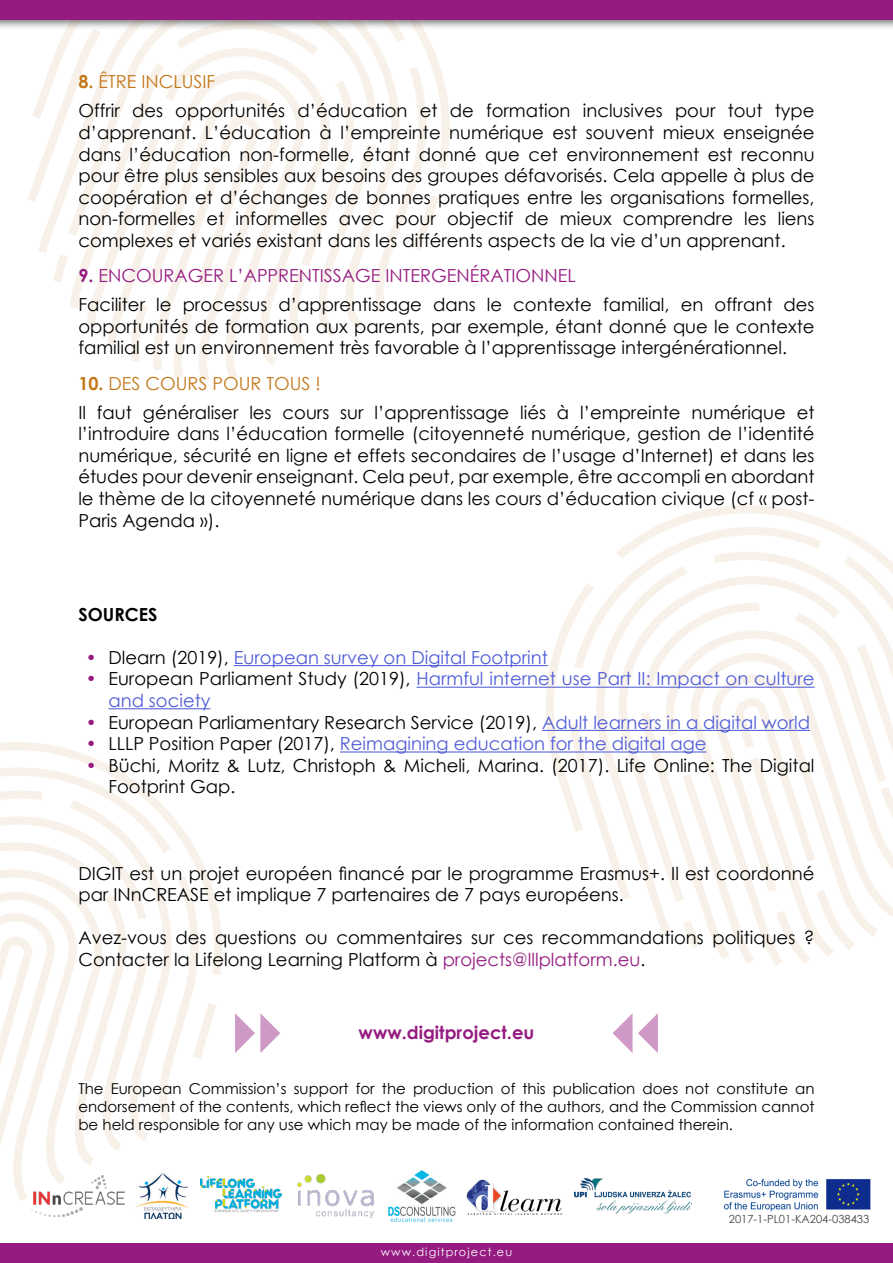
<style>
.page{position:relative;width:893px;height:1263px;background:#fff}
.page>*{position:absolute;margin:0;border:0;box-sizing:border-box;transform-origin:0 0}
.t1{font:18px/21.6px "Century Gothic";color:#000}
.t2{font:18px/21.6px "Century Gothic";color:#4f5cd6}
.t3{font:18px "Century Gothic";color:#951b81}
.t4{font:18px "Century Gothic";color:#c47718}
.t5{font:700 18px "Century Gothic";color:#951b81}
.t6{font:700 18px "Century Gothic";color:#000}
.t7{font:15px/18px "Century Gothic";color:#000;text-align:justify}
.t8{font:11.25px "Century Gothic";letter-spacing:.1em;color:#fff}
.t9{font:11.1px "Century Gothic";color:#444}
.s1{font-weight:700}
.s2{color:#951b81}
.s3{color:#000}
.s4{color:#4f5cd6}
</style>
<div class="page">
<svg style="left:0;top:745px;width:222px;height:463px"></svg>
<svg style="left:27px;top:31px;width:423px;height:351px"></svg>
<svg style="left:659px;top:505px;width:171px;height:20px"></svg>
<svg style="left:630px;top:525px;width:219px;height:17px"></svg>
<svg style="left:539px;top:542px;width:354px;height:423px"></svg>
<div style="left:0;top:1243px;width:893px;height:20px;background:#951b81"></div>
<img style="left:724px;top:1178px;width:147px;height:34px">
<img style="left:31px;top:1176px;width:96px;height:40px">
<img style="left:136px;top:1173px;width:53px;height:45px">
<img style="left:201px;top:1177px;width:34px;height:36px">
<img style="left:304px;top:1174px;width:70px;height:43px">
<img style="left:466px;top:1179px;width:95px;height:35px">
<img style="left:575px;top:1178px;width:117px;height:35px">
<img style="left:388px;top:1170px;width:68px;height:52px">
<div style="left:0;top:0;width:893px;height:31px;background:#3f3f3e;opacity:.75"></div>
<div style="left:0;top:0;width:893px;height:19px;background:#951b81"></div>
<hr style="left:234px;top:665px;width:314px;height:1px;background:#4f5cd6">
<hr style="left:416px;top:687px;width:399px;height:1px;background:#4f5cd6">
<hr style="left:108px;top:708px;width:102px;height:1px;background:#4f5cd6">
<hr style="left:542px;top:730px;width:268px;height:1px;background:#4f5cd6">
<hr style="left:340px;top:751px;width:366px;height:1px;background:#4f5cd6">
<svg style="left:235px;top:1013px;width:67px;height:200px"></svg>
<svg style="left:613px;top:1013px;width:45px;height:40px"></svg>
<p class="t4" style="left:78px;top:69px;width:138px"><span class="s1">8.</span> ÊTRE INCLUSIF</p>
<p class="t1" style="left:78px;top:100px;width:738px;text-align:justify">Offrir des opportunités d’éducation et de formation inclusives pour tout type d’apprenant. L’éducation à l’empreinte numérique est souvent mieux enseignée dans l’éducation non-formelle, étant donné que cet environnement est reconnu pour être plus sensibles aux besoins des groupes défavorisés. Cela appelle à plus de coopération et d’échanges de bonnes pratiques entre les organisations formelles, non-formelles et informelles avec pour objectif de mieux comprendre les liens complexes et variés existant dans les différents aspects de la vie d’un apprenant.</p>
<p class="t3" style="left:78px;top:263px;width:499px"><span class="s1">9.</span> ENCOURAGER L’APPRENTISSAGE INTERGENÉRATIONNEL</p>
<p class="t1" style="left:78px;top:294px;width:738px;text-align:justify">Faciliter le processus d’apprentissage dans le contexte familial, en offrant des opportunités de formation aux parents, par exemple, étant donné que le contexte familial est un environnement très favorable à l’apprentissage intergénérationnel.</p>
<p class="t4" style="left:78px;top:370px;width:244px"><span class="s1">10.</span> DES COURS POUR TOUS !</p>
<p class="t1" style="left:78px;top:401px;width:738px;text-align:justify">Il faut généraliser les cours sur l’apprentissage liés à l’empreinte numérique et l’introduire dans l’éducation formelle (citoyenneté numérique, gestion de l’identité numérique, sécurité en ligne et effets secondaires de l’usage d’Internet) et dans les études pour devenir enseignant. Cela peut, par exemple, être accompli en abordant le thème de la citoyenneté numérique dans les cours d’éducation civique (cf « post-Paris Agenda »).</p>
<p class="t6" style="left:78px;top:600px;width:81px">SOURCES</p>
<p class="t2" style="left:86px;top:646px;width:463px"><span class="s2">•</span> <span class="s3">Dlearn (2019),</span> European survey on Digital Footprint</p>
<p class="t2" style="left:108px;top:668px;width:708px;text-indent:-22px"><span class="s2">•</span> <span class="s3">European Parliament Study (2019),</span> Harmful internet use Part II: Impact on culture and society</p>
<p class="t1" style="left:86px;top:711px;width:726px"><span class="s2">•</span> European Parliamentary Research Service (2019), <span class="s4">Adult learners in a digital world</span></p>
<p class="t2" style="left:86px;top:733px;width:622px"><span class="s2">•</span> <span class="s3">LLLP Position Paper (2017),</span> Reimagining education for the digital age</p>
<p class="t1" style="left:108px;top:754px;width:708px;text-indent:-22px"><span class="s2">•</span> Büchi, Moritz &amp; Lutz, Christoph &amp; Micheli, Marina. (2017). Life Online: The Digital<br>Footprint Gap.</p>
<p class="t1" style="left:78px;top:862px;width:738px">DIGIT est un projet européen financé par le programme Erasmus+. Il est coordonné par INnCREASE et implique 7 partenaires de 7 pays européens.</p>
<p class="t1" style="left:78px;top:927px;width:738px">Avez-vous des questions ou commentaires sur ces recommandations politiques ?<br>Contacter la Lifelong Learning Platform à <span class="s2">projects@lllplatform.eu</span>.</p>
<p class="t5" style="left:359px;top:1019px;width:177px">www.digitproject.eu</p>
<p class="t7" style="left:78px;top:1079px;width:738px">The European Commission’s support for the production of this publication does not constitute an endorsement of the contents, which reflect the views only of the authors, and the Commission cannot be held responsible for any use which may be made of the information contained therein.</p>
<p class="t8" style="left:381px;top:1244px;width:133px">www.digitproject.eu</p>
<p class="t9" style="left:729px;top:1212px;width:142px">2017-1-PL01-KA204-038433</p>
</div>
